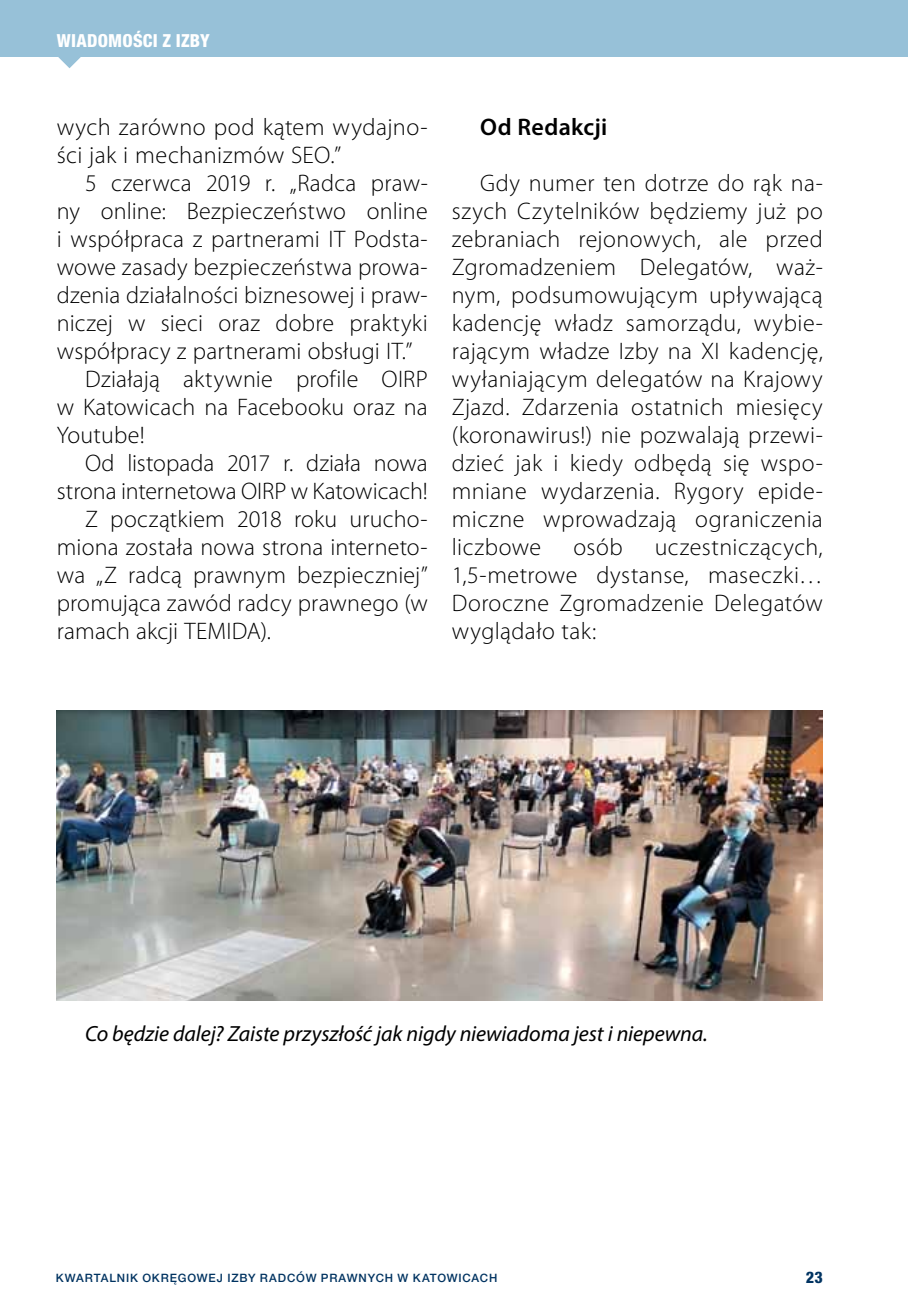
<style>
.page{position:relative;width:908px;height:1304px;background:#fff}
.page>*{position:absolute;margin:0;border:0;box-sizing:border-box;transform-origin:0 0}
.t1{font:300 24px/28px "Myriad Pro";letter-spacing:.01em;color:#000;text-align:justify}
.t2{font:600 24px "Myriad Pro";letter-spacing:.015em;color:#000}
.t3{font:italic 22px "Myriad Pro";letter-spacing:-.005em;color:#000}
.t4{font:800 condensed 18px "Helvetica Neue LT Pro";letter-spacing:.015em;color:#fff}
.t5{font:800 condensed 16px "Helvetica Neue LT Pro";color:#003361}
.t6{font:500 11.6px "Helvetica Neue LT Pro";letter-spacing:.075em;color:#003361}
</style>
<div class="page">
<div style="left:0;top:0;width:907px;height:57px;background:#97c1d8"></div>
<img style="left:57px;top:711px;width:765px;height:289px">
<svg style="left:58px;top:57px;width:23px;height:11px"></svg>
<p class="t4" style="left:57px;top:29px;width:154px">WIADOMOŚCI Z IZBY</p>
<p class="t1" style="left:57px;top:113px;width:372px">wych zarówno pod kątem wydajno&shy;ści jak i mechanizmów SEO.”</p>
<p class="t1" style="left:85px;top:169px;width:344px">5 czerwca 2019 r. „Radca praw-</p>
<p class="t1" style="left:57px;top:197px;width:372px">ny online: Bezpieczeństwo online</p>
<p class="t1" style="left:57px;top:225px;width:372px">i współpraca z partnerami IT Podsta-</p>
<p class="t1" style="left:57px;top:253px;width:372px">wowe zasady bezpieczeństwa prowa-</p>
<p class="t1" style="left:57px;top:281px;width:372px">dzenia działalności biznesowej i praw-</p>
<p class="t1" style="left:57px;top:309px;width:372px">niczej w sieci oraz dobre praktyki</p>
<p class="t1" style="left:57px;top:337px;width:357px">współpracy z partnerami obsługi IT.”</p>
<p class="t1" style="left:85px;top:365px;width:344px">Działają aktywnie profile OIRP</p>
<p class="t1" style="left:57px;top:393px;width:372px">w Katowicach na Facebooku oraz na</p>
<p class="t1" style="left:57px;top:421px;width:89px">Youtube!</p>
<p class="t1" style="left:85px;top:449px;width:344px">Od listopada 2017 r. działa nowa</p>
<p class="t1" style="left:57px;top:477px;width:372px">strona internetowa OIRP w Katowicach!</p>
<p class="t1" style="left:85px;top:505px;width:344px">Z początkiem 2018 roku urucho-</p>
<p class="t1" style="left:57px;top:533px;width:372px">miona została nowa strona interneto-</p>
<p class="t1" style="left:57px;top:561px;width:372px">wa „Z radcą prawnym bezpieczniej”</p>
<p class="t1" style="left:57px;top:589px;width:372px">promująca zawód radcy prawnego (w</p>
<p class="t1" style="left:57px;top:617px;width:216px">ramach akcji TEMIDA).</p>
<p class="t2" style="left:480px;top:112px;width:128px">Od Redakcji</p>
<p class="t1" style="left:451px;top:169px;width:372px;text-indent:28px">Gdy numer ten dotrze do rąk na&shy;szych Czytelników będziemy już po zebraniach rejonowych, ale przed Zgromadzeniem Delegatów, waż&shy;nym, podsumowującym upływającą kadencję władz samorządu, wybie&shy;rającym władze Izby na XI kadencję, wyłaniającym delegatów na Krajowy Zjazd. Zdarzenia ostatnich miesięcy (koronawirus!) nie pozwalają przewi&shy;dzieć jak i kiedy odbędą się wspo&shy;mniane wydarzenia. Rygory epide&shy;miczne wprowadzają ograniczenia liczbowe</p>
<p class="t1" style="left:451px;top:533px;width:372px;text-indent:203px">uczestniczących, 1,5-metrowe dystanse, maseczki… Doroczne Zgromadzenie Delegatów wyglądało tak:</p>
<p class="t1" style="left:573px;top:533px;width:51px">osób</p>
<p class="t3" style="left:85px;top:1020px;width:624px">Co będzie dalej? Zaiste przyszłość jak nigdy niewiadoma jest i niepewna.</p>
<p class="t6" style="left:56px;top:1271px;width:284px">KWARTALNIK OKR ĘGOWEJ IZBY RADCÓW PRAWN</p>
<p class="t6" style="left:367px;top:1271px;width:63px">YCH W KATOWI</p>
<p class="t6" style="left:462px;top:1271px;width:36px">CACH</p>
<p class="t5" style="left:805px;top:1267px;width:18px">23</p>
</div>
